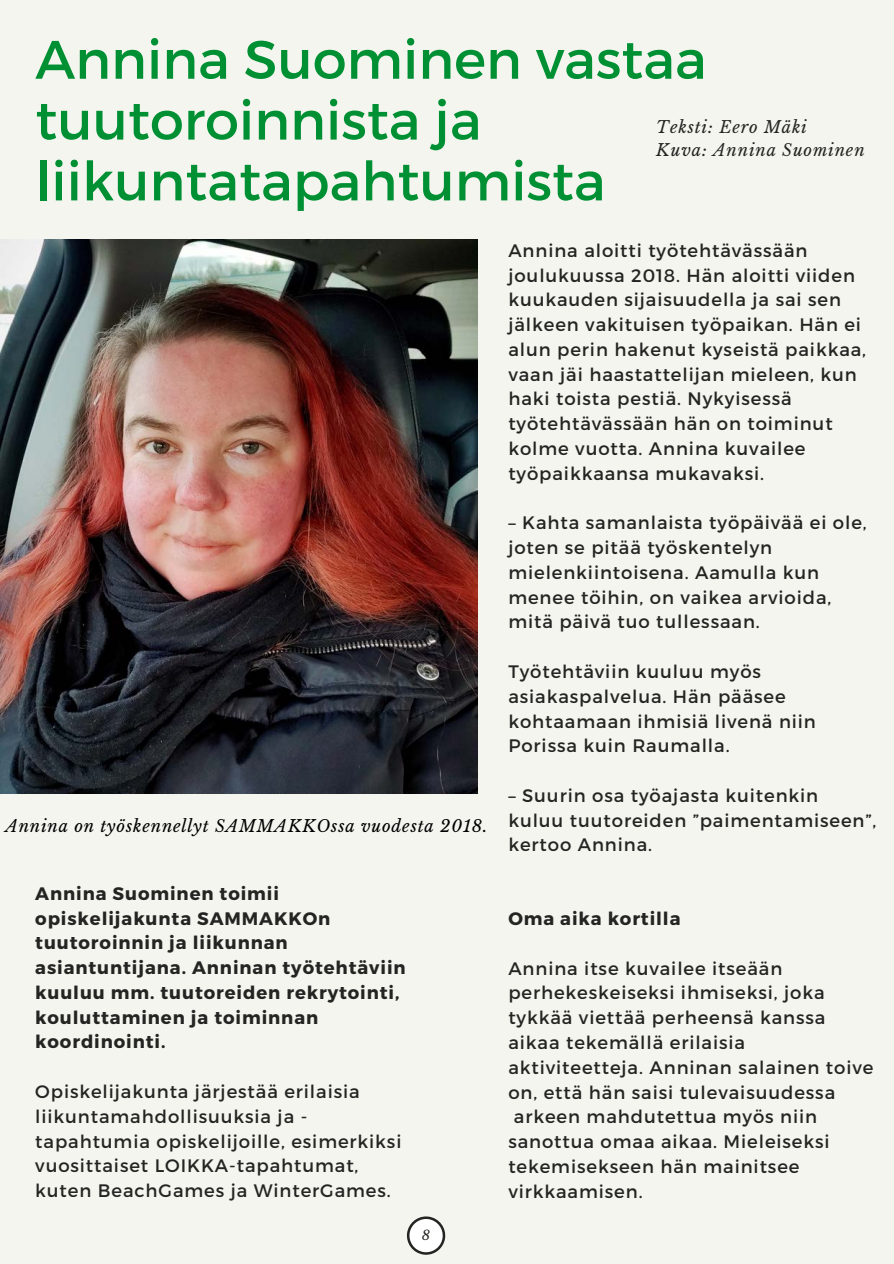
<style>
.page{position:relative;width:894px;height:1264px;background:#fff}
.page>*{position:absolute;margin:0;border:0;box-sizing:border-box;transform-origin:0 0}
.t1{font:54px/60.8px "Montserrat";color:#009034}
.t2{font:18px/24.8px "Montserrat";letter-spacing:.05em;color:#242422}
.t3{font:700 18px/24.8px "Montserrat";letter-spacing:.05em;color:#242422}
.t4{font:italic 16.5px "Libre Baskerville";letter-spacing:.05em;color:#000}
.t5{font:italic 16.5px/22.5px "Libre Baskerville";letter-spacing:.05em;color:#242422}
.t6{font:italic 13.2px "Libre Baskerville";color:#242422}
</style>
<div class="page">
<div style="left:0;top:0;width:893px;height:1263px;background:#f5f5ef"></div>
<svg style="left:407px;top:1216px;width:38px;height:38px"></svg>
<img style="left:0;top:239px;width:477px;height:554px">
<h1 class="t1" style="left:35px;top:26px;width:672px">Annina Suominen vastaa tuutoroinnista ja liikuntatapahtumista</h1>
<p class="t5" style="left:656px;top:116px;width:210px">Teksti: Eero Mäki<br>Kuva: Annina Suominen</p>
<p class="t4" style="left:5px;top:815px;width:483px">Annina on työskennellyt SAMMAKKOssa vuodesta 2018.</p>
<p class="t3" style="left:35px;top:880px;width:372px">Annina Suominen toimii opiskelijakunta SAMMAKKOn tuutoroinnin ja liikunnan asiantuntijana. Anninan työtehtäviin kuuluu mm. tuutoreiden rekrytointi, kouluttaminen ja toiminnan koordinointi.</p>
<p class="t2" style="left:35px;top:1078px;width:367px">Opiskelijakunta järjestää erilaisia liikuntamahdollisuuksia ja - tapahtumia opiskelijoille, esimerkiksi vuosittaiset LOIKKA-tapahtumat, kuten BeachGames ja WinterGames.</p>
<p class="t6" style="left:421px;top:1227px;width:10px">8</p>
<p class="t2" style="left:508px;top:237px;width:359px">Annina aloitti työtehtävässään joulukuussa 2018. Hän aloitti viiden kuukauden sijaisuudella ja sai sen jälkeen vakituisen työpaikan. Hän ei alun perin hakenut kyseistä paikkaa, vaan jäi haastattelijan mieleen, kun haki toista pestiä. Nykyisessä työtehtävässään hän on toiminut kolme vuotta. Annina kuvailee työpaikkaansa mukavaksi.</p>
<p class="t2" style="left:508px;top:509px;width:360px">– Kahta samanlaista työpäivää ei ole, joten se pitää työskentelyn mielenkiintoisena. Aamulla kun menee töihin, on vaikea arvioida, mitä päivä tuo tullessaan.</p>
<p class="t2" style="left:508px;top:658px;width:309px">Työtehtäviin kuuluu myös asiakaspalvelua. Hän pääsee kohtaamaan ihmisiä livenä niin<br>Porissa kuin Raumalla.</p>
<p class="t2" style="left:508px;top:782px;width:369px">– Suurin osa työajasta kuitenkin kuluu tuutoreiden ”paimentamiseen”, kertoo Annina.</p>
<p class="t3" style="left:508px;top:905px;width:174px">Oma aika kortilla</p>
<p class="t2" style="left:508px;top:954px;width:275px">Annina itse kuvailee itseään</p>
<p class="t2" style="left:508px;top:979px;width:317px">perhekeskeiseksi ihmiseksi, joka</p>
<p class="t2" style="left:508px;top:1004px;width:318px">tykkää viettää perheensä kanssa</p>
<p class="t2" style="left:508px;top:1029px;width:238px">aikaa tekemällä erilaisia</p>
<p class="t2" style="left:508px;top:1054px;width:366px">aktiviteetteja. Anninan salainen toive</p>
<p class="t2" style="left:508px;top:1078px;width:328px">on, että hän saisi tulevaisuudessa</p>
<p class="t2" style="left:514px;top:1103px;width:304px">arkeen mahdutettua myös niin</p>
<p class="t2" style="left:508px;top:1128px;width:323px">sanottua omaa aikaa. Mieleiseksi</p>
<p class="t2" style="left:508px;top:1153px;width:292px">tekemisekseen hän mainitsee</p>
<p class="t2" style="left:508px;top:1177px;width:136px">virkkaamisen.</p>
</div>
